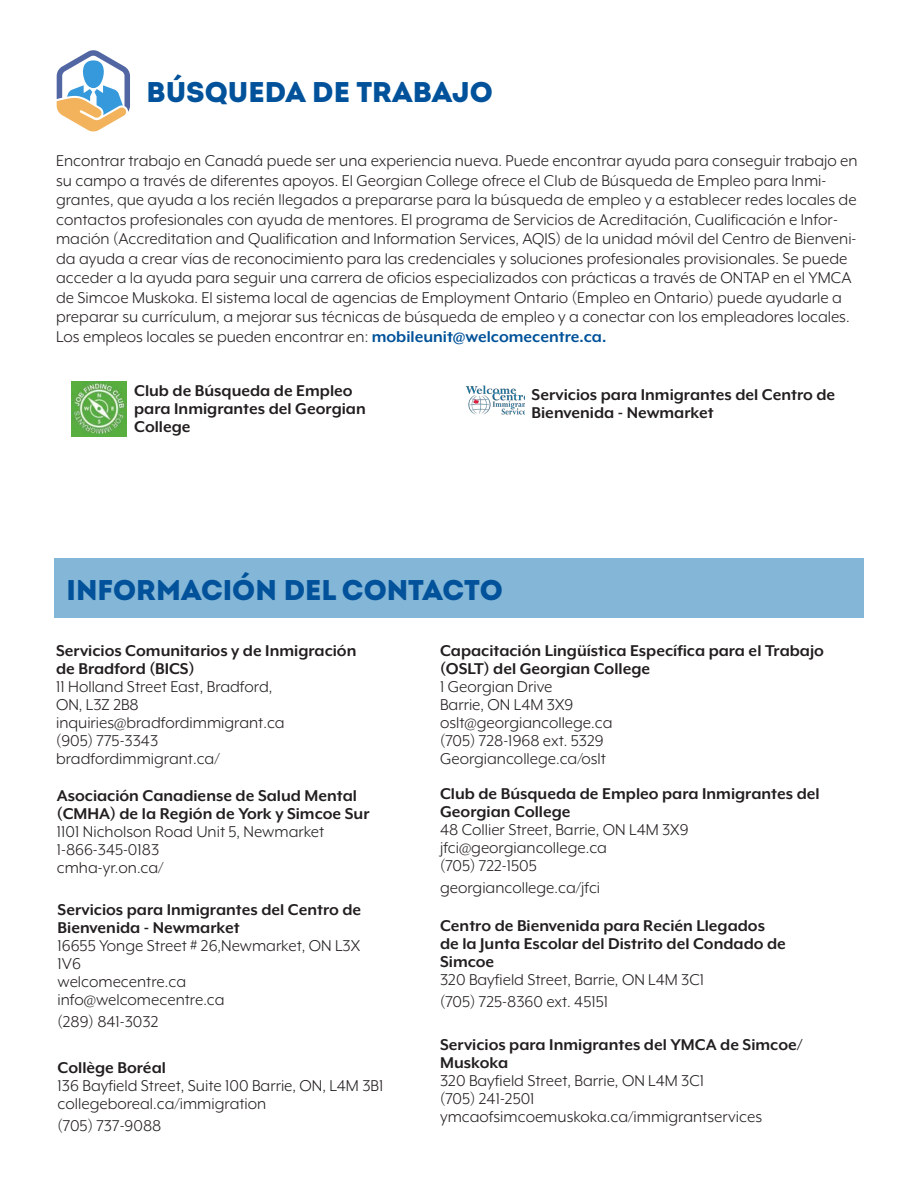
<style>
.page{position:relative;width:918px;height:1188px;background:#fff}
.page>*{position:absolute;margin:0;border:0;box-sizing:border-box;transform-origin:0 0}
.t1{font:28.5px "Intro Demo Black CAPS";color:#01529a}
.t2{font:18px/19.5px "Mr Eaves XL Mod OT";color:#231f20}
.t3{font:700 18px/18px "Mr Eaves XL Mod OT";color:#231f20}
.s1{font-weight:700;color:#01529a}
.s2{font-weight:400}
</style>
<div class="page">
<div style="left:54px;top:559px;width:810px;height:59px;background:#83b6d7"></div>
<svg style="left:57px;top:50px;width:73px;height:82px"></svg>
<img style="left:72px;top:382px;width:54px;height:54px">
<img style="left:465px;top:385px;width:60px;height:30px">
<p class="t1" style="left:147px;top:73px;width:348px">BÚSQUEDA DE TRABAJO</p>
<p class="t2" style="left:56px;top:151px;width:803px">Encontrar trabajo en Canadá puede ser una experiencia nueva. Puede encontrar ayuda para conseguir trabajo en su campo a través de diferentes apoyos. El Georgian College ofrece el Club de Búsqueda de Empleo para Inmi&shy;grantes, que ayuda a los recién llegados a prepararse para la búsqueda de empleo y a establecer redes locales de contactos profesionales con ayuda de mentores. El programa de Servicios de Acreditación, Cualificación e Infor&shy;mación (Accreditation and Qualification and Information Services, AQIS) de la unidad móvil del Centro de Bienveni&shy;da ayuda a crear vías de reconocimiento para las credenciales y soluciones profesionales provisionales. Se puede acceder a la ayuda para seguir una carrera de oficios especializados con prácticas a través de ONTAP en el YMCA de Simcoe Muskoka. El sistema local de agencias de Employment Ontario (Empleo en Ontario) puede ayudarle a preparar su currículum, a mejorar sus técnicas de búsqueda de empleo y a conectar con los empleadores locales.<br>Los empleos locales se pueden encontrar en: <span class="s1">mobileunit@welcomecentre.ca.</span></p>
<p class="t3" style="left:134px;top:382px;width:233px">Club de Búsqueda de Empleo para Inmigrantes del Georgian<br>College</p>
<p class="t3" style="left:532px;top:385px;width:305px">Servicios para Inmigrantes del Centro de<br>Bienvenida - Newmarket</p>
<p class="t1" style="left:67px;top:571px;width:438px">IN FORMACIÓN DEL CONTACTO</p>
<p class="t3" style="left:56px;top:642px;width:302px">Servicios Comunitarios y de Inmigración de Bradford (BICS)<br><span class="s2">11 Holland Street East, Bradford,</span></p>
<p class="t2" style="left:56px;top:696px;width:230px;line-height:18px">ON, L3Z 2B8 inquiries@bradfordimmigrant.ca (905) 775-3343 bradfordimmigrant.ca/</p>
<p class="t3" style="left:57px;top:786px;width:314px">Asociación Canadiense de Salud Mental (CMHA) de la Región de York y Simcoe Sur</p>
<p class="t2" style="left:57px;top:821px;width:269px">1101 Nicholson Road Unit 5, Newmarket</p>
<p class="t2" style="left:57px;top:839px;width:104px">1-866-345-0183</p>
<p class="t2" style="left:57px;top:857px;width:108px">cmha-yr.on.ca/</p>
<p class="t3" style="left:58px;top:901px;width:305px">Servicios para Inmigrantes del Centro de<br>Bienvenida - Newmarket</p>
<p class="t2" style="left:58px;top:937px;width:304px;line-height:18px">16655 Yonge Street # 26,Newmarket, ON L3X<br>1V6</p>
<p class="t2" style="left:58px;top:972px;width:130px">welcomecentre.ca</p>
<p class="t2" style="left:58px;top:990px;width:168px">info@welcomecentre.ca</p>
<p class="t2" style="left:58px;top:1012px;width:102px">(289) 841-3032</p>
<p class="t3" style="left:58px;top:1058px;width:110px">Collège Boréal</p>
<p class="t2" style="left:58px;top:1076px;width:327px">136 Bayfield Street, Suite 100 Barrie, ON, L4M 3B1</p>
<p class="t2" style="left:58px;top:1094px;width:210px">collegeboreal.ca/immigration</p>
<p class="t2" style="left:58px;top:1115px;width:105px">(705) 737-9088</p>
<p class="t3" style="left:440px;top:642px;width:385px">Capacitación Lingüística Específica para el Trabajo (OSLT) del Georgian College</p>
<p class="t2" style="left:440px;top:677px;width:114px">1 Georgian Drive</p>
<p class="t2" style="left:440px;top:695px;width:135px">Barrie, ON L4M 3X9</p>
<p class="t2" style="left:440px;top:713px;width:174px">oslt@georgiancollege.ca</p>
<p class="t2" style="left:440px;top:731px;width:165px">(705) 728-1968 ext. 5329</p>
<p class="t2" style="left:440px;top:749px;width:167px">Georgiancollege.ca/oslt</p>
<p class="t3" style="left:440px;top:784px;width:381px">Club de Búsqueda de Empleo para Inmigrantes del<br>Georgian College</p>
<p class="t2" style="left:440px;top:820px;width:250px">48 Collier Street, Barrie, ON L4M 3X9</p>
<p class="t2" style="left:440px;top:838px;width:168px">jfci@georgiancollege.ca</p>
<p class="t2" style="left:440px;top:856px;width:98px">(705) 722-1505</p>
<p class="t2" style="left:440px;top:878px;width:162px">georgiancollege.ca/jfci</p>
<p class="t3" style="left:440px;top:917px;width:347px">Centro de Bienvenida para Recién Llegados de la Junta Escolar del Distrito del Condado de<br>Simcoe</p>
<p class="t2" style="left:440px;top:970px;width:266px">320 Bayfield Street, Barrie, ON L4M 3C1</p>
<p class="t2" style="left:440px;top:992px;width:170px">(705) 725-8360 ext. 45151</p>
<p class="t3" style="left:440px;top:1036px;width:364px">Servicios para Inmigrantes del YMCA de Simcoe/<br>Muskoka</p>
<p class="t2" style="left:440px;top:1071px;width:266px">320 Bayfield Street, Barrie, ON L4M 3C1</p>
<p class="t2" style="left:440px;top:1089px;width:96px">(705) 241-2501</p>
<p class="t2" style="left:440px;top:1107px;width:324px">ymcaofsimcoemuskoka.ca/immigrantservices</p>
</div>
